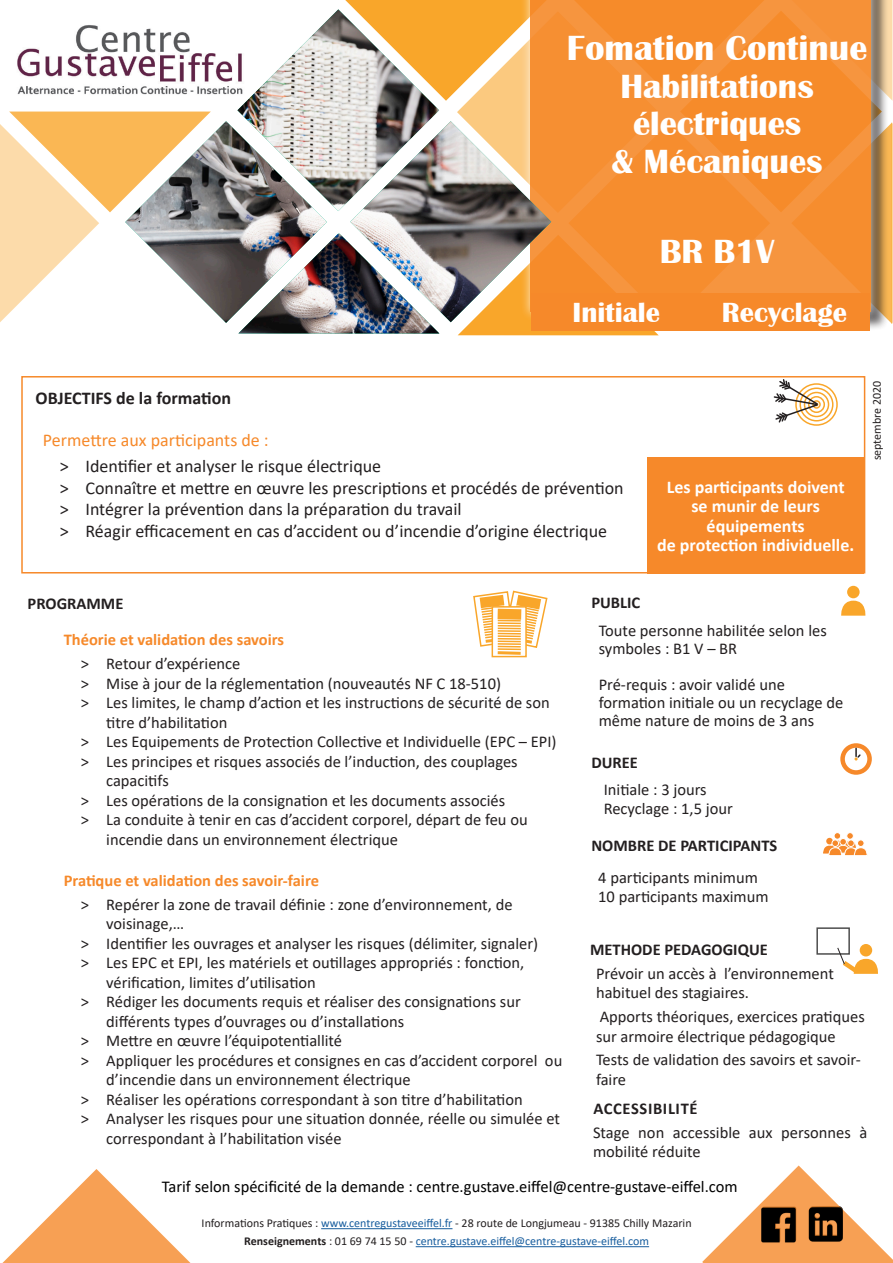
<style>
.page{position:relative;width:893px;height:1263px;background:#fff}
.page>*{position:absolute;margin:0;border:0;box-sizing:border-box;transform-origin:0 0}
.Réf{font:700 36px "Britannic";color:#fff}
.Réf-2{font:700 34.5px/37.5px "Britannic";color:#fff;text-align:center}
.t1{font:700 28.5px "Britannic";color:#fff}
.t2{font:18px "Calibri";color:#231f20}
.t3{font:700 18px/19.5px "Calibri";color:#fff;text-align:center}
.titre_partie_violet{font:18px "Calibri";color:#f6892a}
.t4{font:700 18px "Calibri";color:#231f20}
.titre_partie_jaune{font:16.5px/19.5px "Calibri";color:#231f20}
.t5{font:16.5px "Calibri";color:#000}
.titre_partie_jaune-2{font:700 16.5px "Calibri";color:#f6892a}
.titre_partie_jaune-3{font:700 16.5px "Calibri";color:#231f20}
.titre_partie_jaune-4{font:700 16.5px "Calibri";letter-spacing:.04em;color:#231f20}
.t6{font:12px/18px "Calibri";color:#231f20;text-align:center}
.s1{color:#175d9e}
.s2{font-weight:700}
</style>
<div class="page">
<svg style="left:0;top:112px;width:125px;height:210px"></svg>
<svg style="left:345px;top:0;width:548px;height:335px"></svg>
<img style="left:17px;top:25px;width:108px;height:70px">
<hr style="left:321px;top:1228px;width:131px;height:1px;background:#175d9e">
<hr style="left:416px;top:1246px;width:233px;height:1px;background:#175d9e">
<div style="left:533px;top:0;width:356px;height:330px;background:#231f20;opacity:.75"></div>
<div style="left:521px;top:0;width:359px;height:322px;background:#fff;opacity:.75"></div>
<div style="left:530px;top:0;width:341px;height:312px;background:linear-gradient(to right,#f68f32,#f68e31)"></div>
<svg style="left:702px;top:1165px;width:191px;height:98px"></svg>
<svg style="left:2px;top:1169px;width:189px;height:94px"></svg>
<div style="left:21px;top:376px;width:844px;height:197px;border:2px solid #f6892a"></div>
<div style="left:840px;top:743px;width:32px;height:32px;border:4px solid #f6892a;border-radius:50%"></div>
<svg style="left:854px;top:748px;width:8px;height:12px"></svg>
<svg style="left:841px;top:601px;width:25px;height:15px"></svg>
<div style="left:847px;top:586px;width:13px;height:12px;background:#f9a62a;border-radius:50%"></div>
<div style="left:847px;top:832px;width:6px;height:7px;border:1px solid #fff;border-radius:50%"></div>
<div style="left:834px;top:832px;width:7px;height:7px;border:1px solid #fff;border-radius:50%"></div>
<svg style="left:823px;top:833px;width:45px;height:23px"></svg>
<div style="left:857px;top:840px;width:7px;height:6px;background:#f6892a;border-radius:50%"></div>
<div style="left:857px;top:840px;width:7px;height:7px;border:1px solid #fff;border-radius:50%"></div>
<div style="left:492px;top:606px;width:35px;height:51px;border:2px solid #f9a62a"></div>
<svg style="left:473px;top:590px;width:75px;height:66px"></svg>
<div style="left:816px;top:927px;width:34px;height:28px;border:2px solid #4d4d4d"></div>
<svg style="left:860px;top:944px;width:12px;height:12px"></svg>
<svg style="left:837px;top:947px;width:41px;height:27px"></svg>
<div style="left:795px;top:383px;width:43px;height:43px;border:2px solid #f9a62a;border-radius:50%"></div>
<div style="left:799px;top:387px;width:34px;height:34px;border:2px solid #f9a62a;border-radius:50%"></div>
<div style="left:804px;top:392px;width:25px;height:25px;border:2px solid #f9a62a;border-radius:50%"></div>
<div style="left:808px;top:396px;width:17px;height:17px;border:2px solid #f9a62a;border-radius:50%"></div>
<div style="left:812px;top:400px;width:9px;height:9px;border:2px solid #f9a62a;border-radius:50%"></div>
<svg style="left:773px;top:378px;width:46px;height:46px"></svg>
<img style="left:757px;top:1198px;width:89px;height:49px">
<img style="left:125px;top:9px;width:426px;height:324px">
<div style="left:647px;top:457px;width:217px;height:116px;background:#f6892a"></div>
<div style="left:531px;top:293px;width:171px;height:38px;background:#f6892a"></div>
<div style="left:699px;top:293px;width:171px;height:38px;background:#f6892a"></div>
<p class="Réf" style="left:567px;top:28px;width:302px">Fomation Continue</p>
<p class="Réf-2" style="left:620px;top:68px;width:195px">Habilitations électriques</p>
<p class="Réf-2" style="left:612px;top:143px;width:213px">&amp; Mécaniques</p>
<p class="Réf-2" style="left:660px;top:233px;width:116px">BR B1V</p>
<p class="t1" style="left:573px;top:296px;width:89px">Initiale</p>
<p class="t1" style="left:722px;top:296px;width:127px">Recyclage</p>
<p class="t4" style="left:36px;top:385px;width:197px">OBJECTIFS de la formation</p>
<p class="titre_partie_violet" style="left:43px;top:428px;width:227px">Permettre aux participants de :</p>
<p class="t2" style="left:60px;top:454px;width:323px">˃ Identifier et analyser le risque électrique</p>
<p class="t2" style="left:60px;top:475px;width:565px">˃ Connaître et mettre en œuvre les prescriptions et procédés de prévention</p>
<p class="t2" style="left:60px;top:497px;width:403px">˃ Intégrer la prévention dans la préparation du travail</p>
<p class="t2" style="left:60px;top:518px;width:549px">˃ Réagir efficacement en cas d’accident ou d’incendie d’origine électrique</p>
<p class="titre_partie_jaune-3" style="left:28px;top:592px;width:97px">PROGRAMME</p>
<p class="titre_partie_jaune-3" style="left:591px;top:591px;width:50px">PUBLIC</p>
<p class="t3" style="left:667px;top:477px;width:179px">Les participants doivent se munir de leurs équipements</p>
<p class="t3" style="left:657px;top:535px;width:199px">de protection individuelle.</p>
<p class="t6" style="left:867px;top:460px;width:81px;rotate:-90deg">septembre 2020</p>
<p class="titre_partie_jaune-2" style="left:64px;top:628px;width:222px">Théorie et validation des savoirs</p>
<p class="titre_partie_jaune" style="left:81px;top:653px;width:161px">˃ Retour d’expérience</p>
<p class="titre_partie_jaune" style="left:81px;top:673px;width:422px">˃ Mise à jour de la réglementation (nouveautés NF C 18-510)</p>
<p class="titre_partie_jaune" style="left:106px;top:692px;width:445px;text-indent:-26px">˃ Les limites, le champ d’action et les instructions de sécurité de son titre d’habilitation</p>
<p class="titre_partie_jaune" style="left:81px;top:731px;width:477px">˃ Les Equipements de Protection Collective et Individuelle (EPC – EPI)</p>
<p class="titre_partie_jaune" style="left:106px;top:751px;width:413px;text-indent:-26px">˃ Les principes et risques associés de l’induction, des couplages capacitifs</p>
<p class="titre_partie_jaune" style="left:81px;top:790px;width:426px">˃ Les opérations de la consignation et les documents associés</p>
<p class="titre_partie_jaune" style="left:106px;top:809px;width:423px;text-indent:-26px">˃ La conduite à tenir en cas d’accident corporel, départ de feu ou incendie dans un environnement électrique</p>
<p class="titre_partie_jaune-2" style="left:64px;top:868px;width:257px">Pratique et validation des savoir-faire</p>
<p class="titre_partie_jaune" style="left:106px;top:894px;width:408px;text-indent:-26px">˃ Repérer la zone de travail définie : zone d’environnement, de voisinage,…</p>
<p class="titre_partie_jaune" style="left:81px;top:933px;width:459px">˃ Identifier les ouvrages et analyser les risques (délimiter, signaler)</p>
<p class="titre_partie_jaune" style="left:106px;top:952px;width:420px;text-indent:-26px">˃ Les EPC et EPI, les matériels et outillages appropriés : fonction, vérification, limites d’utilisation</p>
<p class="titre_partie_jaune" style="left:106px;top:991px;width:416px;text-indent:-26px">˃ Rédiger les documents requis et réaliser des consignations sur différents types d’ouvrages ou d’installations</p>
<p class="titre_partie_jaune" style="left:81px;top:1030px;width:263px">˃ Mettre en œuvre l’équipotentiallité</p>
<p class="titre_partie_jaune" style="left:106px;top:1050px;width:458px;text-indent:-26px">˃ Appliquer les procédures et consignes en cas d’accident corporel ou d’incendie dans un environnement électrique</p>
<p class="titre_partie_jaune" style="left:81px;top:1089px;width:443px">˃ Réaliser les opérations correspondant à son titre d’habilitation</p>
<p class="titre_partie_jaune" style="left:106px;top:1108px;width:455px;text-indent:-26px">˃ Analyser les risques pour une situation donnée, réelle ou simulée et correspondant à l’habilitation visée</p>
<p class="titre_partie_jaune" style="left:599px;top:621px;width:230px;line-height:18px">Toute personne habilitée selon les symboles : B1 V – BR</p>
<p class="titre_partie_jaune" style="left:599px;top:675px;width:246px;line-height:18px">Pré-requis : avoir validé une formation initiale ou un recyclage de même nature de moins de 3 ans</p>
<p class="titre_partie_jaune-3" style="left:591px;top:751px;width:48px">DUREE</p>
<p class="titre_partie_jaune" style="left:604px;top:779px;width:104px">Initiale : 3 jours</p>
<p class="titre_partie_jaune" style="left:604px;top:799px;width:131px">Recyclage : 1,5 jour</p>
<p class="titre_partie_jaune-3" style="left:591px;top:833px;width:187px">NOMBRE DE PARTICIPANTS</p>
<p class="titre_partie_jaune" style="left:598px;top:867px;width:161px">4 participants minimum</p>
<p class="titre_partie_jaune" style="left:598px;top:887px;width:172px">10 participants maximum</p>
<p class="titre_partie_jaune-3" style="left:590px;top:938px;width:179px">METHODE PEDAGOGIQUE</p>
<p class="titre_partie_jaune" style="left:596px;top:963px;width:239px">Prévoir un accès à l’environnement habituel des stagiaires.</p>
<p class="titre_partie_jaune" style="left:596px;top:1006px;width:270px">Apports théoriques, exercices pratiques sur armoire électrique pédagogique</p>
<p class="titre_partie_jaune" style="left:596px;top:1050px;width:266px">Tests de validation des savoirs et savoir&shy;faire</p>
<p class="titre_partie_jaune-4" style="left:593px;top:1097px;width:106px">ACCESSIBILITÉ</p>
<p class="titre_partie_jaune" style="left:593px;top:1122px;width:276px">Stage non accessible aux personnes à mobilité réduite</p>
<p class="t5" style="left:162px;top:1175px;width:577px">Tarif selon spécificité de la demande : centre.gustave.eiffel@centre-gustave-eiffel.com</p>
<p class="t6" style="left:202px;top:1214px;width:491px">Informations Pratiques : <span class="s1">www.centregustaveeiffel.fr</span> - 28 route de Longjumeau - 91385 Chilly Mazarin<br><span class="s2">Renseignements</span> : 01 69 74 15 50 - <span class="s1">centre.gustave.eiffel@centre-gustave-eiffel.com</span></p>
</div>
